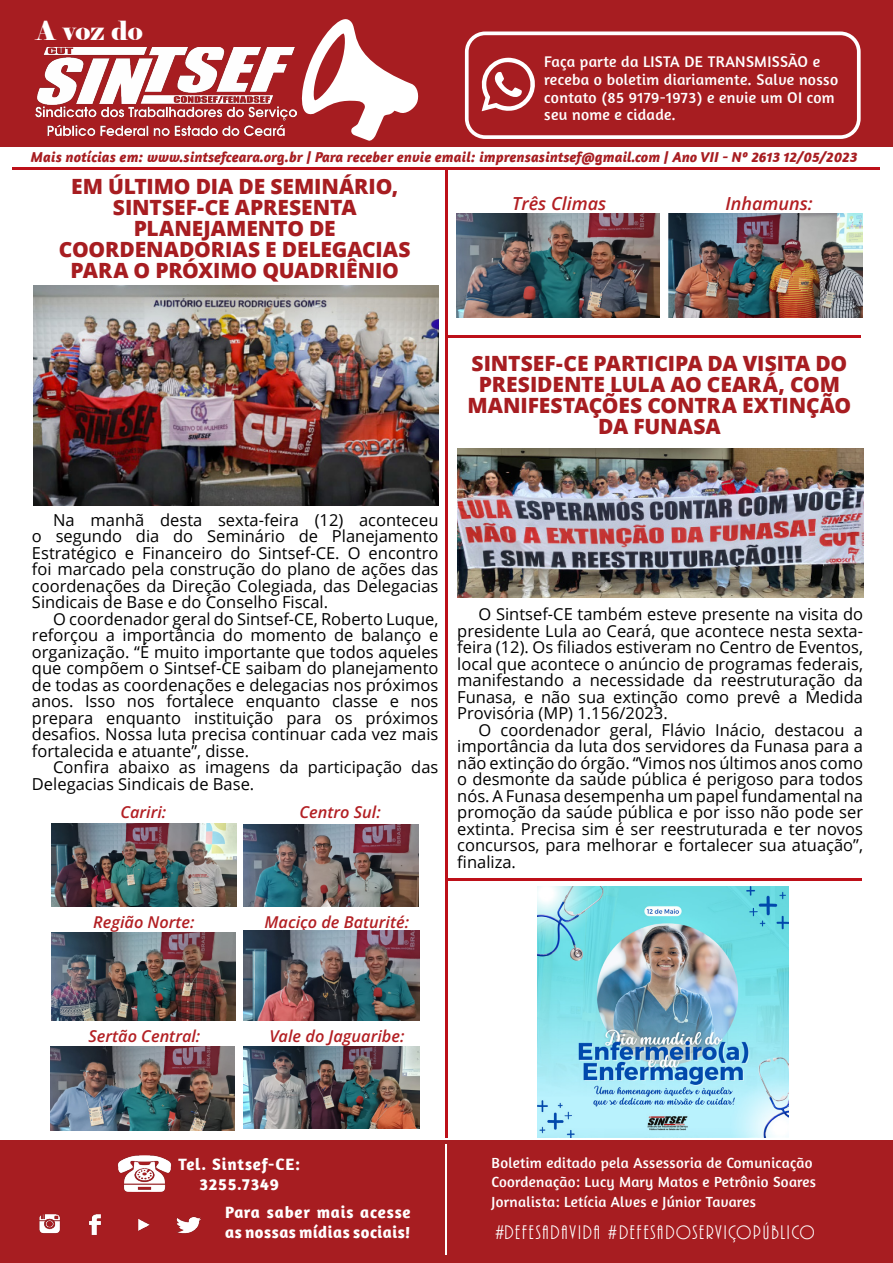
<style>
.page{position:relative;width:893px;height:1263px;background:#fff}
.page>*{position:absolute;margin:0;border:0;box-sizing:border-box;transform-origin:0 0}
.t1{font:26.25px "Elephant";color:#fff}
.t2{font:800 21px/21px "Open Sans";letter-spacing:-.005em;color:#a71d21;text-align:center}
.t3{font:20.25px "ARBONNIE";letter-spacing:.09em;color:#fff}
.t4{font:italic 18px "Open Sans";color:#b21f23}
.t5{font:700 16.8px/20.1px "Amaranth";letter-spacing:.03em;color:#fff}
.t6{font:700 16.8px "Amaranth";letter-spacing:.05em;color:#fff}
.t7{font:16.5px/16.5px "Open Sans";color:#000001;text-align:justify}
.t8{font:italic 16.35px "Open Sans";color:#b21f23}
.t9{font:15.75px/17.9px "Amaranth";letter-spacing:.02em;color:#fff}
.t10{font:15px "Amaranth";letter-spacing:.02em;color:#fff}
.t11{font:italic 700 14.7px "Amaranth";letter-spacing:.01em;color:#a71d21}
</style>
<div class="page">
<div style="left:0;top:0;width:893px;height:146px;background:#a71d21"></div>
<svg style="left:301px;top:19px;width:118px;height:122px"></svg>
<div style="left:0;top:1140px;width:893px;height:123px;background:#a71d21"></div>
<img style="left:36px;top:47px;width:260px;height:89px">
<hr style="left:12px;top:167px;width:867px;height:2px;background:#bd1019">
<hr style="left:447px;top:879px;width:415px;height:2px;background:#bd1019">
<hr style="left:446px;top:335px;width:415px;height:3px;background:#bd1019">
<hr style="left:445px;top:1144px;width:2px;height:111px;background:#fff">
<img style="left:39px;top:1214px;width:162px;height:21px">
<div style="left:465px;top:32px;width:396px;height:107px;border:4px solid #fff;border-radius:18px"></div>
<svg style="left:481px;top:58px;width:54px;height:53px"></svg>
<hr style="left:445px;top:169px;width:2px;height:969px;background:#bd1019">
<img style="left:118px;top:1155px;width:54px;height:37px">
<img style="left:537px;top:886px;width:251px;height:252px">
<img style="left:457px;top:448px;width:406px;height:150px">
<img style="left:51px;top:823px;width:185px;height:84px">
<img style="left:244px;top:825px;width:175px;height:82px">
<img style="left:51px;top:932px;width:184px;height:88px">
<img style="left:244px;top:931px;width:176px;height:89px">
<img style="left:51px;top:1046px;width:184px;height:84px">
<img style="left:244px;top:1046px;width:176px;height:83px">
<img style="left:456px;top:214px;width:203px;height:104px">
<img style="left:669px;top:214px;width:194px;height:104px">
<img style="left:33px;top:285px;width:405px;height:220px">
<p class="t1" style="left:36px;top:15px;width:108px">A voz do</p>
<p class="t9" style="left:544px;top:52px;width:295px">Faça parte da LISTA DE TRANSMISSÃO e receba o boletim diariamente. Salve nosso contato (85 9179-1973) e envie um OI com seu nome e cidade.</p>
<p class="t11" style="left:31px;top:148px;width:828px">Mais notícias em: www.sintsefceara.org.br | Para receber envie email: imprensasintsef@gmail.com | Ano VII - Nº 2613 12/05/2023</p>
<p class="t2" style="left:59px;top:175px;width:353px">EM ÚLTIMO DIA DE SEMINÁRIO,<br>SINTSEF-CE APRESENTA<br>PLANEJAMENTO DE<br>COORDENADORIAS E DELEGACIAS<br>PARA O PRÓXIMO QUADRIÊNIO</p>
<p class="t4" style="left:512px;top:190px;width:96px">Três Climas</p>
<p class="t4" style="left:726px;top:190px;width:89px">Inhamuns:</p>
<p class="t2" style="left:468px;top:352px;width:385px">SINTSEF-CE PARTICIPA DA VISITA DO<br>PRESIDENTE LULA AO CEARÁ, COM<br>MANIFESTAÇÕES CONTRA EXTINÇÃO<br>DA FUNASA</p>
<p class="t7" style="left:32px;top:511px;width:408px;text-indent:21px">Na manhã desta sexta-feira (12) aconteceu o segundo dia do Seminário de Planejamento Estratégico e Financeiro do Sintsef-CE. O encontro foi marcado pela construção do plano de ações das coordenações da Direção Colegiada, das Delegacias Sindicais de Base e do Conselho Fiscal.</p>
<p class="t7" style="left:32px;top:610px;width:408px;text-indent:21px">O coordenador geral do Sintsef-CE, Roberto Luque, reforçou a importância do momento de balanço e organização. “É muito importante que todos aqueles que compõem o Sintsef-CE saibam do planejamento de todas as coordenações e delegacias nos próximos anos. Isso nos fortalece enquanto classe e nos prepara enquanto instituição para os próximos desafios. Nossa luta precisa continuar cada vez mais fortalecida e atuante”, disse.</p>
<p class="t7" style="left:32px;top:758px;width:408px;text-indent:21px">Confira abaixo as imagens da participação das<br>Delegacias Sindicais de Base.</p>
<p class="t8" style="left:120px;top:800px;width:47px">Cariri:</p>
<p class="t8" style="left:93px;top:911px;width:103px">Região Norte:</p>
<p class="t8" style="left:299px;top:801px;width:83px">Centro Sul:</p>
<p class="t8" style="left:265px;top:911px;width:146px">Maciço de Baturité:</p>
<p class="t7" style="left:457px;top:606px;width:407px;text-indent:21px">O Sintsef-CE também esteve presente na visita do presidente Lula ao Ceará, que acontece nesta sexta&shy;feira (12). Os filiados estiveram no Centro de Eventos, local que acontece o anúncio de programas federais, manifestando a necessidade da reestruturação da Funasa, e não sua extinção como prevê a Medida Provisória (MP) 1.156/2023.</p>
<p class="t7" style="left:457px;top:721px;width:407px;text-indent:21px">O coordenador geral, Flávio Inácio, destacou a importância da luta dos servidores da Funasa para a não extinção do órgão. “Vimos nos últimos anos como o desmonte da saúde pública é perigoso para todos nós. A Funasa desempenha um papel fundamental na promoção da saúde pública e por isso não pode ser extinta. Precisa sim é ser reestruturada e ter novos concursos, para melhorar e fortalecer sua atuação”, finaliza.</p>
<p class="t8" style="left:88px;top:1025px;width:113px">Sertão Central:</p>
<p class="t8" style="left:269px;top:1025px;width:137px">Vale do Jaguaribe:</p>
<p class="t6" style="left:178px;top:1153px;width:123px">Tel. Sintsef-CE:</p>
<p class="t6" style="left:199px;top:1174px;width:81px">3255.7349</p>
<p class="t5" style="left:225px;top:1201px;width:187px">Para saber mais acesse as nossas mídias sociais!</p>
<p class="t10" style="left:492px;top:1154px;width:323px">Boletim editado pela Assessoria de Comunicação</p>
<p class="t10" style="left:492px;top:1173px;width:326px">Coordenação: Lucy Mary Matos e Petrônio Soares</p>
<p class="t10" style="left:492px;top:1193px;width:266px">Jornalista: Letícia Alves e Júnior Tavares</p>
<p class="t3" style="left:495px;top:1222px;width:321px">#DEFESADAVIDA #DEFESADOSERVIÇOPÚBLICO</p>
</div>
